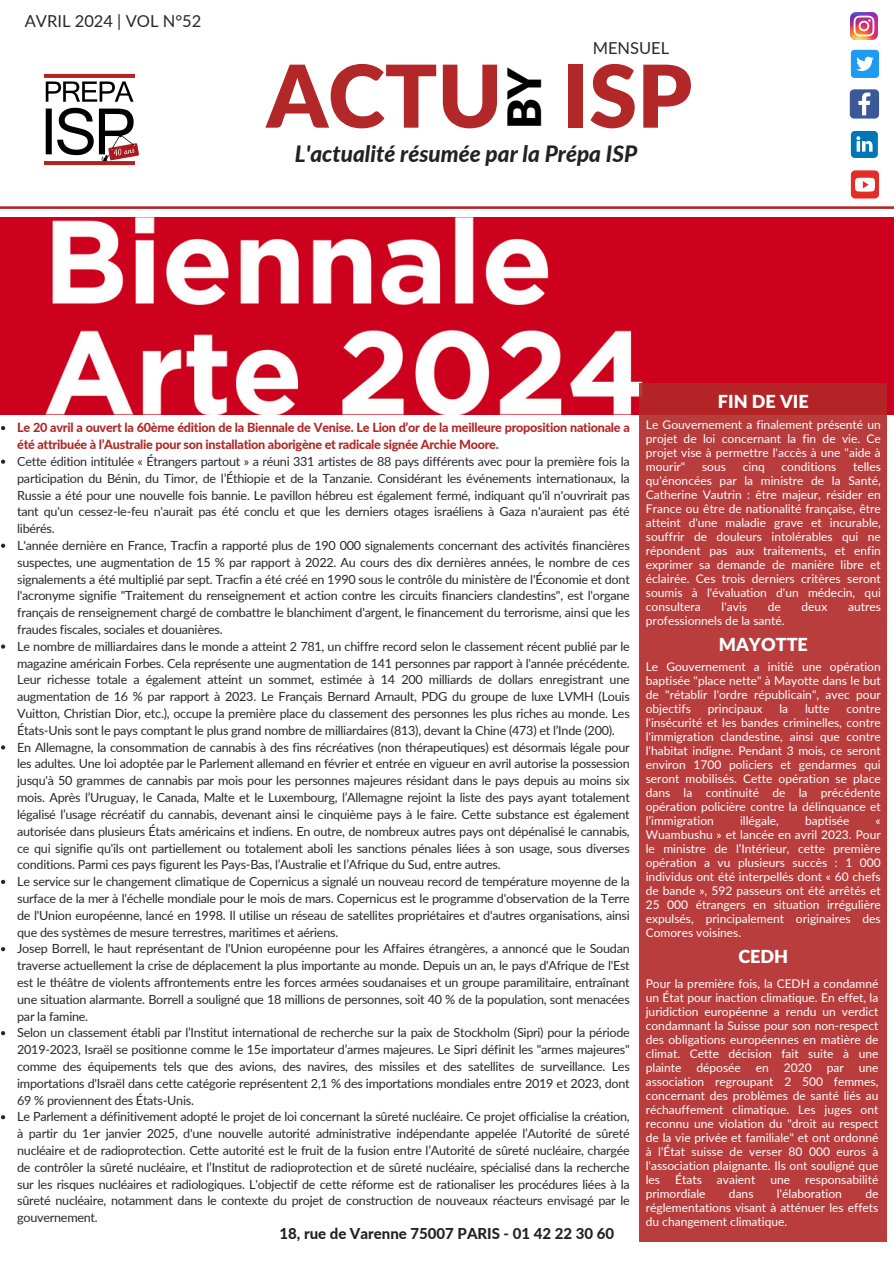
<style>
.page{position:relative;width:894px;height:1264px;background:#fff}
.page>*{position:absolute;margin:0;border:0;box-sizing:border-box;transform-origin:0 0}
.t1{font:900 86.55px "Lato Latin";color:#b22727}
.t2{font:900 46.05px "Lato Latin";color:#000}
.t3{font:italic 800 22.5px "Lato";color:#222}
.t4{font:900 18px "Lato Latin";color:#fff}
.t5{font:16.5px "Lato";color:#282828}
.t6{font:800 15px "Lato";color:#222}
.t7{font:12.6px/16.8px "Lato";letter-spacing:-.02em;color:#282828;text-align:justify}
.t8{font:800 12.6px/16.8px "Lato";letter-spacing:-.02em;color:#b22727}
.t9{font:12px/14px "Lato";color:#fff;text-align:justify}
</style>
<div class="page">
<img style="left:0;top:217px;width:893px;height:197px">
<svg style="left:0;top:206px;width:893px;height:3px;background:#bc4343"></svg>
<img style="left:44px;top:73px;width:94px;height:93px">
<div style="left:639px;top:383px;width:247px;height:859px;background:#b93d3d"></div>
<svg style="left:849px;top:89px;width:29px;height:30px"></svg>
<img style="left:850px;top:13px;width:27px;height:27px">
<svg style="left:850px;top:131px;width:27px;height:27px"></svg>
<div style="left:850px;top:170px;width:28px;height:28px;background:#e52d27;border-radius:4px"></div>
<svg style="left:855px;top:178px;width:19px;height:14px"></svg>
<div style="left:850px;top:50px;width:28px;height:28px;background:#1d9bf0;border-radius:4px"></div>
<svg style="left:856px;top:57px;width:17px;height:14px"></svg>
<svg style="left:1px;top:426px;width:4px;height:4px"></svg>
<svg style="left:1px;top:459px;width:4px;height:5px"></svg>
<svg style="left:1px;top:543px;width:4px;height:5px"></svg>
<svg style="left:1px;top:644px;width:4px;height:4px"></svg>
<svg style="left:1px;top:745px;width:4px;height:4px"></svg>
<svg style="left:1px;top:879px;width:4px;height:5px"></svg>
<svg style="left:1px;top:947px;width:4px;height:4px"></svg>
<svg style="left:1px;top:1031px;width:4px;height:4px"></svg>
<svg style="left:1px;top:1115px;width:4px;height:4px"></svg>
<h4 class="t5" style="left:25px;top:10px;width:178px">AVRIL 2024 | VOL N°52</h4>
<h4 class="t5" style="left:592px;top:38px;width:78px">MENSUEL</h4>
<p class="t1" style="left:266px;top:58px;width:427px">ACTU ISP</p>
<p class="t2" style="left:504px;top:129px;width:65px;rotate:-90deg">BY</p>
<h4 class="t3" style="left:295px;top:140px;width:344px">L'actualité résumée par la Prépa ISP</h4>
<h5 class="t8" style="left:17px;top:419px;width:614px">Le 20 avril a ouvert la 60ème édition de la Biennale de Venise. Le Lion d’or de la meilleure proposition nationale a été attribuée à l’Australie pour son installation aborigène et radicale signée Archie Moore.</h5>
<h1 class="t7" style="left:17px;top:452px;width:614px">Cette édition intitulée « Étrangers partout » a réuni 331 artistes de 88 pays différents avec pour la première fois la participation du Bénin, du Timor, de l’Éthiopie et de la Tanzanie. Considérant les événements internationaux, la Russie a été pour une nouvelle fois bannie. Le pavillon hébreu est également fermé, indiquant qu'il n'ouvrirait pas tant qu'un cessez-le-feu n'aurait pas été conclu et que les derniers otages israéliens à Gaza n'auraient pas été libérés.</h1>
<h3 class="t7" style="left:17px;top:536px;width:614px">L'année dernière en France, Tracfin a rapporté plus de 190 000 signalements concernant des activités financières suspectes, une augmentation de 15 % par rapport à 2022. Au cours des dix dernières années, le nombre de ces signalements a été multiplié par sept. Tracfin a été créé en 1990 sous le contrôle du ministère de l'Économie et dont l'acronyme signifie "Traitement du renseignement et action contre les circuits financiers clandestins", est l'organe français de renseignement chargé de combattre le blanchiment d'argent, le financement du terrorisme, ainsi que les fraudes fiscales, sociales et douanières.</h3>
<h2 class="t7" style="left:17px;top:637px;width:614px">Le nombre de milliardaires dans le monde a atteint 2 781, un chiffre record selon le classement récent publié par le magazine américain Forbes. Cela représente une augmentation de 141 personnes par rapport à l'année précédente.<br>Leur richesse totale a également atteint un sommet, estimée à 14 200 milliards de dollars enregistrant une augmentation de 16 % par rapport à 2023. Le Français Bernard Arnault, PDG du groupe de luxe LVMH (Louis Vuitton, Christian Dior, etc.), occupe la première place du classement des personnes les plus riches au monde. Les États-Unis sont le pays comptant le plus grand nombre de milliardaires (813), devant la Chine (473) et l’Inde (200).</h2>
<p class="t7" style="left:17px;top:738px;width:614px">En Allemagne, la consommation de cannabis à des fins récréatives (non thérapeutiques) est désormais légale pour les adultes. Une loi adoptée par le Parlement allemand en février et entrée en vigueur en avril autorise la possession jusqu'à 50 grammes de cannabis par mois pour les personnes majeures résidant dans le pays depuis au moins six mois. Après l’Uruguay, le Canada, Malte et le Luxembourg, l’Allemagne rejoint la liste des pays ayant totalement légalisé l’usage récréatif du cannabis, devenant ainsi le cinquième pays à le faire. Cette substance est également autorisée dans plusieurs États américains et indiens. En outre, de nombreux autres pays ont dépénalisé le cannabis, ce qui signifie qu'ils ont partiellement ou totalement aboli les sanctions pénales liées à son usage, sous diverses conditions. Parmi ces pays figurent les Pays-Bas, l’Australie et l’Afrique du Sud, entre autres.</p>
<p class="t7" style="left:17px;top:872px;width:614px">Le service sur le changement climatique de Copernicus a signalé un nouveau record de température moyenne de la surface de la mer à l'échelle mondiale pour le mois de mars. Copernicus est le programme d'observation de la Terre de l'Union européenne, lancé en 1998. Il utilise un réseau de satellites propriétaires et d'autres organisations, ainsi que des systèmes de mesure terrestres, maritimes et aériens.</p>
<p class="t7" style="left:17px;top:940px;width:614px">Josep Borrell, le haut représentant de l'Union européenne pour les Affaires étrangères, a annoncé que le Soudan traverse actuellement la crise de déplacement la plus importante au monde. Depuis un an, le pays d'Afrique de l'Est est le théâtre de violents affrontements entre les forces armées soudanaises et un groupe paramilitaire, entraînant une situation alarmante. Borrell a souligné que 18 millions de personnes, soit 40 % de la population, sont menacées par la famine.</p>
<p class="t7" style="left:17px;top:1024px;width:614px">Selon un classement établi par l’Institut international de recherche sur la paix de Stockholm (Sipri) pour la période 2019-2023, Israël se positionne comme le 15e importateur d’armes majeures. Le Sipri définit les "armes majeures" comme des équipements tels que des avions, des navires, des missiles et des satellites de surveillance. Les importations d'Israël dans cette catégorie représentent 2,1 % des importations mondiales entre 2019 et 2023, dont 69 % proviennent des États-Unis.</p>
<p class="t7" style="left:17px;top:1108px;width:614px">Le Parlement a définitivement adopté le projet de loi concernant la sûreté nucléaire. Ce projet officialise la création, à partir du 1er janvier 2025, d'une nouvelle autorité administrative indépendante appelée l’Autorité de sûreté nucléaire et de radioprotection. Cette autorité est le fruit de la fusion entre l’Autorité de sûreté nucléaire, chargée de contrôler la sûreté nucléaire, et l’Institut de radioprotection et de sûreté nucléaire, spécialisé dans la recherche sur les risques nucléaires et radiologiques. L'objectif de cette réforme est de rationaliser les procédures liées à la sûreté nucléaire, notamment dans le contexte du projet de construction de nouveaux réacteurs envisagé par le gouvernement.</p>
<p class="t6" style="left:279px;top:1224px;width:336px">18, rue de Varenne 75007 PARIS - 01 42 22 30 60</p>
<p class="t4" style="left:717px;top:394px;width:92px">FIN DE VIE</p>
<p class="t9" style="left:645px;top:417px;width:236px">Le Gouvernement a finalement présenté un projet de loi concernant la fin de vie. Ce projet vise à permettre l'accès à une "aide à mourir"</p>
<p class="t9" style="left:645px;top:459px;width:236px;text-indent:207px">telles qu'énoncées par la ministre de la Santé, Catherine Vautrin : être majeur, résider en France ou être de nationalité française, être atteint d'une maladie grave et incurable, souffrir de douleurs intolérables qui ne répondent pas aux traitements, et enfin exprimer sa demande de manière libre et éclairée. Ces trois derniers critères seront soumis à l'évaluation d'un médecin, qui consultera</p>
<p class="t9" style="left:702px;top:459px;width:25px">sous</p>
<p class="t9" style="left:742px;top:459px;width:24px">cinq</p>
<p class="t9" style="left:781px;top:459px;width:56px">conditions</p>
<p class="t9" style="left:721px;top:599px;width:27px">l'avis</p>
<p class="t9" style="left:767px;top:599px;width:15px">de</p>
<p class="t9" style="left:801px;top:599px;width:27px">deux</p>
<p class="t9" style="left:847px;top:599px;width:34px">autres</p>
<p class="t9" style="left:645px;top:613px;width:140px">professionnels de la santé.</p>
<p class="t4" style="left:718px;top:636px;width:91px">MAYOTTE</p>
<p class="t9" style="left:645px;top:659px;width:236px">Le Gouvernement a initié une opération baptisée "place nette" à Mayotte dans le but de "rétablir l'ordre républicain", avec pour objectifs</p>
<p class="t9" style="left:707px;top:701px;width:56px">principaux</p>
<p class="t9" style="left:779px;top:701px;width:10px">la</p>
<p class="t9" style="left:804px;top:701px;width:26px">lutte</p>
<p class="t9" style="left:645px;top:701px;width:236px;text-indent:201px">contre l'insécurité et les bandes criminelles, contre l'immigration clandestine, ainsi que contre l'habitat indigne. Pendant 3 mois, ce seront environ 1700 policiers et gendarmes qui seront mobilisés. Cette opération se place dans la continuité de la précédente opération policière contre la délinquance et l’immigration</p>
<p class="t9" style="left:739px;top:813px;width:40px">illégale,</p>
<p class="t9" style="left:804px;top:813px;width:46px">baptisée</p>
<p class="t9" style="left:645px;top:813px;width:236px;text-indent:230px">« Wuambushu » et lancée en avril 2023. Pour le ministre de l’Intérieur, cette première opération a vu plusieurs succès : 1 000 individus ont été interpellés dont « 60 chefs de bande », 592 passeurs ont été arrêtés et 25 000 étrangers en situation irrégulière expulsés, principalement originaires des Comores voisines.</p>
<p class="t4" style="left:738px;top:948px;width:51px">CEDH</p>
<p class="t9" style="left:645px;top:976px;width:234px">Pour la première fois, la CEDH a condamné un État pour inaction climatique. En effet, la juridiction européenne a rendu un verdict condamnant la Suisse pour son non-respect des obligations européennes en matière de climat. Cette décision fait suite à une plainte déposée en 2020 par une association regroupant 2 500 femmes, concernant des problèmes de santé liés au réchauffement climatique. Les juges ont reconnu une violation du "droit au respect de la vie privée et familiale" et ont ordonné à l'État suisse de verser 80 000 euros à l'association plaignante. Ils ont souligné que les</p>
<p class="t9" style="left:675px;top:1172px;width:28px">États</p>
<p class="t9" style="left:716px;top:1172px;width:40px">avaient</p>
<p class="t9" style="left:770px;top:1172px;width:21px">une</p>
<p class="t9" style="left:804px;top:1172px;width:75px">responsabilité</p>
<p class="t9" style="left:645px;top:1186px;width:61px">primordiale</p>
<p class="t9" style="left:728px;top:1186px;width:26px">dans</p>
<p class="t9" style="left:776px;top:1186px;width:66px">l'élaboration</p>
<p class="t9" style="left:645px;top:1186px;width:234px;text-indent:219px">de réglementations visant à atténuer les effets du changement climatique.</p>
</div>
